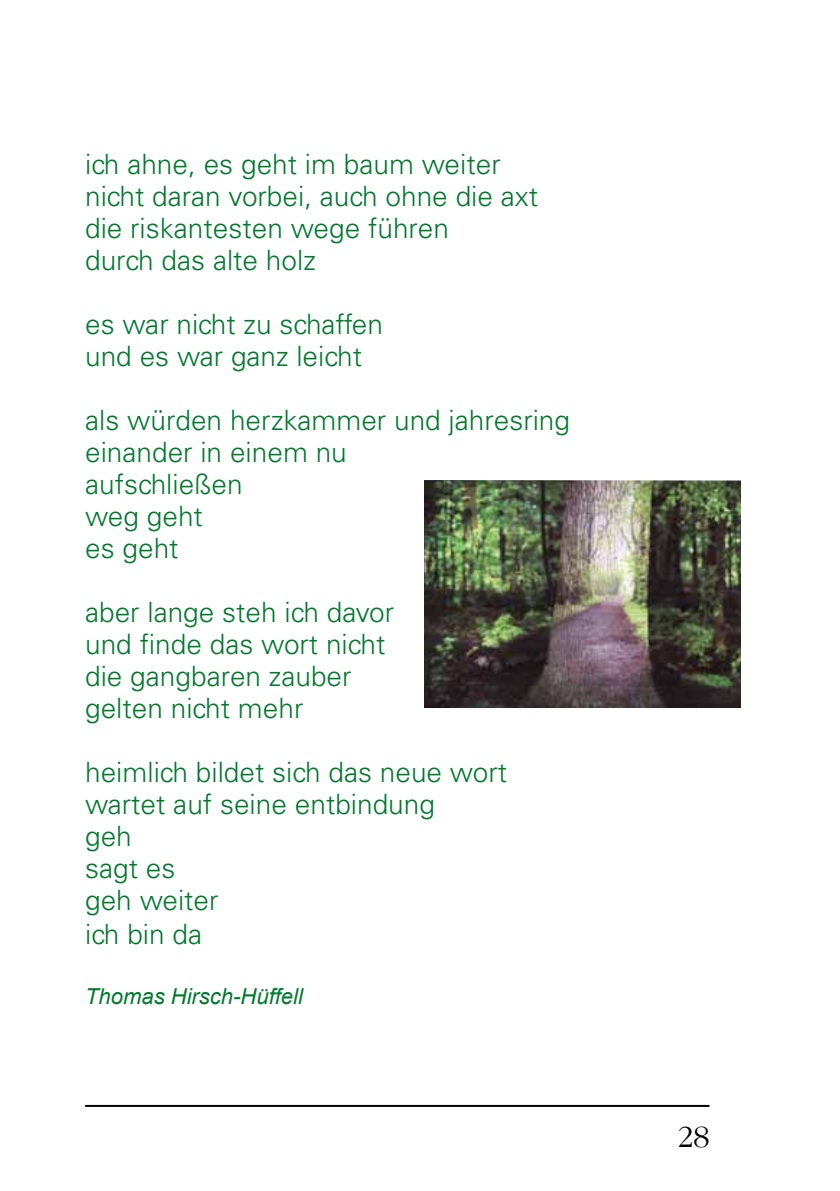
<style>
.page{position:relative;width:840px;height:1191px;background:#fff}
.page>*{position:absolute;margin:0;border:0;box-sizing:border-box;transform-origin:0 0}
.t1{font:300 32px "Garamond";color:#000}
.t2{font:300 28px/32px "Univers LT";color:#00792d}
.t3{font:italic 22px "Arial";color:#00792d}
</style>
<div class="page">
<hr style="left:85px;top:1105px;width:624px;height:2px;background:#000">
<img style="left:424px;top:480px;width:316px;height:227px">
<p class="t2" style="left:85px;top:148px;width:454px">ich ahne, es geht im baum weiter nicht daran vorbei, auch ohne die axt die riskantesten wege führen<br>durch das alte holz</p>
<p class="t2" style="left:85px;top:308px;width:299px">es war nicht zu schaffen und es war ganz leicht</p>
<p class="t2" style="left:85px;top:404px;width:486px">als würden herzkammer und jahresring einander in einem nu<br>aufschließen<br>weg geht<br>es geht</p>
<p class="t2" style="left:85px;top:596px;width:310px">aber lange steh ich davor und finde das wort nicht die gangbaren zauber gelten nicht mehr</p>
<p class="t2" style="left:85px;top:756px;width:423px">heimlich bildet sich das neue wort wartet auf seine entbindung<br>geh<br>sagt es<br>geh weiter<br>ich bin da</p>
<p class="t3" style="left:85px;top:981px;width:219px">Thomas Hirsch-Hüffell</p>
<p class="t1" style="left:677px;top:1120px;width:33px">28</p>
</div>
